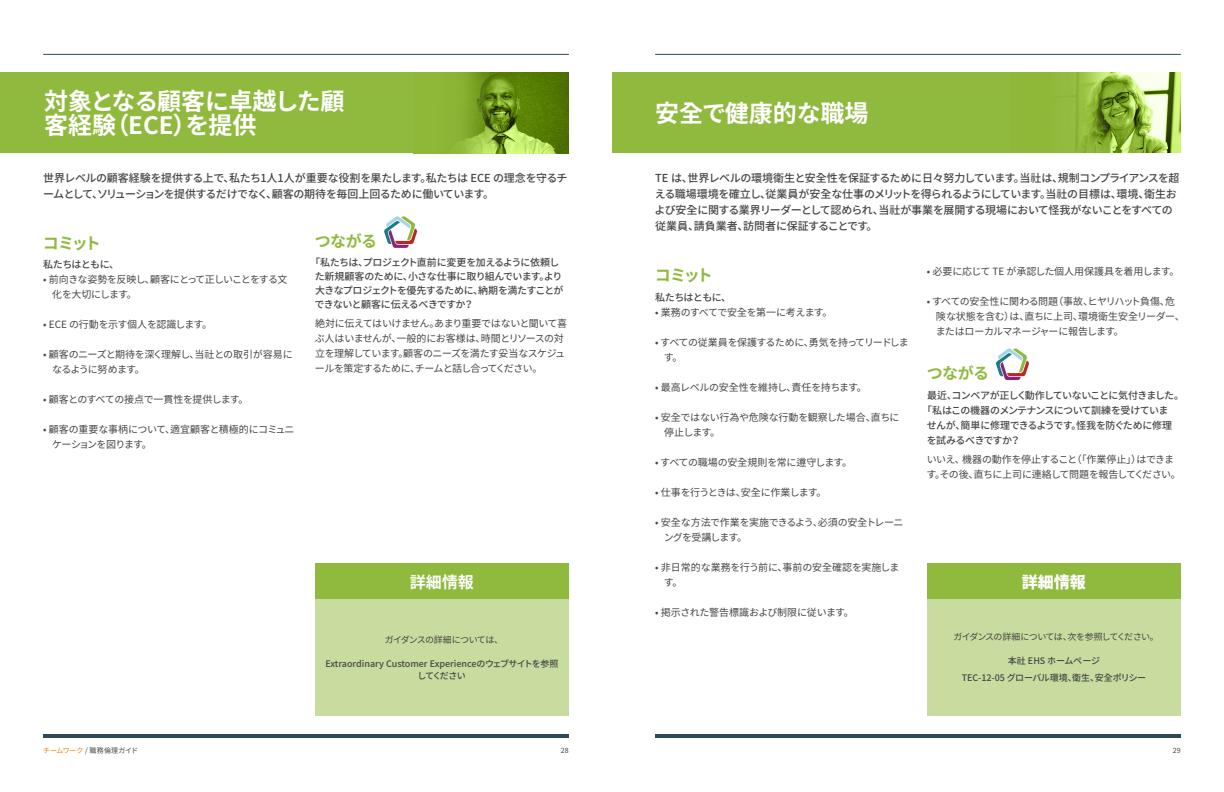
<style>
.page{position:relative;width:1224px;height:792px;background:#fff}
.page>*{position:absolute;margin:0;border:0;box-sizing:border-box;transform-origin:0 0}
.t1{font:700 24px/24px "Noto Sans CJ Kkr";color:#fff}
.t2{font:700 16px "Noto Sans CJ Kkr";letter-spacing:-.04em;color:#8fba3e}
.t3{font:700 16px "Noto Sans CJ Kkr";color:#fff}
.t4{font:900 16px "Noto Sans CJ Kkr";color:#fff}
.t5{font:500 11px/16px "Noto Sans CJ Kkr";letter-spacing:-.04em;color:#464547}
.t6{font:10px/15px "Noto Sans CJ Kkr";letter-spacing:-.04em;color:#464547}
.t7{font:500 10px/14px "Noto Sans CJ Kkr";letter-spacing:-.055em;color:#464547}
.t8{font:10px/15px "Noto Sans CJ Kkr";letter-spacing:-.065em;color:#464547}
.t9{font:10px "Noto Sans CJ Kkr";letter-spacing:-.02em;color:#464547}
.t10{font:10px/15px "Noto Sans CJ Kkr";letter-spacing:-.01em;color:#464547}
.t11{font:10px "Noto Sans CJ Kkr";letter-spacing:-.015em;color:#464547}
.t12{font:500 10px "Noto Sans CJ Kkr";letter-spacing:-.035em;color:#464547}
.t13{font:10px "Noto Sans CJ Kkr";letter-spacing:-.07em;color:#464547}
.t14{font:500 9px/12px "Noto Sans CJ Kkr";letter-spacing:-.01em;color:#464547;text-align:center}
.t15{font:9px "Noto Sans CJ Kkr";letter-spacing:-.065em;color:#464547}
.t16{font:7px "Noto Sans CJ Kkr";color:#464547}
.s1{color:#e98300}
</style>
<div class="page">
<hr style="left:655px;top:734px;width:526px;height:4px;background:#2e4957">
<hr style="left:655px;top:54px;width:526px;height:1px;background:#2e4957">
<hr style="left:43px;top:734px;width:526px;height:4px;background:#2e4957">
<hr style="left:43px;top:54px;width:526px;height:1px;background:#2e4957">
<div style="left:612px;top:72px;width:569px;height:81px;background:#8fba3e"></div>
<img style="left:1075px;top:72px;width:106px;height:81px">
<div style="left:0;top:72px;width:569px;height:81px;background:#8fba3e"></div>
<img style="left:455px;top:72px;width:114px;height:81px">
<div style="left:315px;top:599px;width:254px;height:117px;background:#c7dc9e"></div>
<div style="left:315px;top:564px;width:254px;height:35px;background:#8fba3e"></div>
<div style="left:927px;top:599px;width:254px;height:116px;background:#c7dc9e"></div>
<div style="left:927px;top:564px;width:254px;height:35px;background:#8fba3e"></div>
<svg style="left:996px;top:348px;width:33px;height:32px"></svg>
<svg style="left:384px;top:216px;width:33px;height:32px"></svg>
<h1 class="t1" style="left:44px;top:90px;width:302px">対象となる顧客に卓越した顧客経験（ECE）を提供</h1>
<p class="t5" style="left:43px;top:171px;width:526px">世界レベルの顧客経験を提供する上で、私たち1人1人が重要な役割を果たします。私たちは ECE の理念を守るチームとして、ソリューションを提供するだけでなく、顧客の期待を毎回上回るために働いています。</p>
<h2 class="t2" style="left:315px;top:232px;width:64px">つながる</h2>
<p class="t7" style="left:315px;top:255px;width:250px;text-indent:-4px">「私たちは、プロジェクト直前に変更を加えるように依頼した新規顧客のために、小さな仕事に取り組んでいます。より大きなプロジェクトを優先するために、納期を満たすことができないと顧客に伝えるべきですか？</p>
<p class="t6" style="left:315px;top:316px;width:254px">絶対に伝えてはいけません。あまり重要ではないと聞いて喜ぶ人はいませんが、一般的にお客様は、時間とリソースの対立を理解しています。顧客のニーズを満たす妥当なスケジュールを策定するために、チームと話し合ってください。</p>
<h2 class="t2" style="left:43px;top:234px;width:60px">コミット</h2>
<p class="t7" style="left:43px;top:258px;width:77px">私たちはともに、</p>
<p class="t8" style="left:52px;top:272px;width:237px;text-indent:-9px">• 前向きな姿勢を反映し、顧客にとって正しいことをする文化を大切にします。</p>
<p class="t9" style="left:43px;top:319px;width:170px">• ECE の行動を示す個人を認識します。</p>
<p class="t6" style="left:52px;top:347px;width:242px;text-indent:-9px">• 顧客のニーズと期待を深く理解し、当社との取引が容易になるように努めます。</p>
<p class="t6" style="left:43px;top:392px;width:207px">• 顧客とのすべての接点で一貫性を提供します。</p>
<p class="t6" style="left:52px;top:422px;width:244px;text-indent:-9px">• 顧客の重要な事柄について、適宜顧客と積極的にコミュニケーションを図ります。</p>
<h2 class="t3" style="left:410px;top:573px;width:65px">詳細情報</h2>
<p class="t15" style="left:385px;top:634px;width:120px">ガイダンスの詳細については、</p>
<p class="t14" style="left:325px;top:658px;width:234px">Extraordinary Customer Experienceのウェブサイトを参照してください</p>
<h1 class="t1" style="left:655px;top:102px;width:215px">安全で健康的な職場</h1>
<p class="t5" style="left:655px;top:171px;width:526px">TE は、世界レベルの環境衛生と安全性を保証するために日々努力しています。当社は、規制コンプライアンスを超える職場環境を確立し、従業員が安全な仕事のメリットを得られるようにしています。当社の目標は、環境、衛生および安全に関する業界リーダーとして認められ、当社が事業を展開する現場において怪我がないことをすべての従業員、請負業者、訪問者に保証することです。</p>
<h2 class="t2" style="left:655px;top:266px;width:60px">コミット</h2>
<p class="t7" style="left:655px;top:290px;width:77px">私たちはともに、</p>
<p class="t6" style="left:655px;top:305px;width:179px">• 業務のすべてで安全を第一に考えます。</p>
<p class="t8" style="left:664px;top:335px;width:247px;text-indent:-8px">• すべての従業員を保護するために、勇気を持ってリードします。</p>
<p class="t6" style="left:655px;top:380px;width:213px">• 最高レベルの安全性を維持し、責任を持ちます。</p>
<p class="t6" style="left:664px;top:410px;width:237px;text-indent:-9px">• 安全ではない行為や危険な行動を観察した場合、直ちに停止します。</p>
<p class="t9" style="left:655px;top:456px;width:198px">• すべての職場の安全規則を常に遵守します。</p>
<p class="t13" style="left:655px;top:486px;width:173px">• 仕事を行うときは、安全に作業します。</p>
<p class="t6" style="left:664px;top:515px;width:241px;text-indent:-8px">• 安全な方法で作業を実施できるよう、必須の安全トレーニングを受講します。</p>
<p class="t10" style="left:664px;top:560px;width:237px;text-indent:-8px">• 非日常的な業務を行う前に、事前の安全確認を実施します。</p>
<p class="t6" style="left:655px;top:605px;width:200px">• 掲示された警告標識および制限に従います。</p>
<p class="t11" style="left:927px;top:265px;width:254px">• 必要に応じて TE が承認した個人用保護具を着用します。</p>
<p class="t6" style="left:936px;top:294px;width:251px;text-indent:-9px">• すべての安全性に関わる問題（事故、ヒヤリハット負傷、危険な状態を含む）は、直ちに上司、環境衛生安全リーダー、またはローカルマネージャーに報告します。</p>
<h2 class="t2" style="left:927px;top:364px;width:64px">つながる</h2>
<p class="t7" style="left:927px;top:388px;width:259px">最近、コンベアが正しく動作していないことに気付きました。</p>
<p class="t7" style="left:922px;top:403px;width:248px">「私はこの機器のメンテナンスについて訓練を受けていま</p>
<p class="t12" style="left:927px;top:419px;width:247px">せんが、簡単に修理できるようです。怪我を防ぐために修理</p>
<p class="t7" style="left:927px;top:433px;width:95px">を試みるべきですか？</p>
<p class="t6" style="left:926px;top:452px;width:256px">いいえ、機器の動作を停止すること（「作業停止」）はできます。その後、直ちに上司に連絡して問題を報告してください。</p>
<h2 class="t4" style="left:1022px;top:573px;width:65px">詳細情報</h2>
<p class="t15" style="left:953px;top:632px;width:207px">ガイダンスの詳細については、次を参照してください。</p>
<p class="t14" style="left:962px;top:653px;width:186px;line-height:16.5px">本社 EHS ホームページ<br>TEC-12-05 グローバル環境、衛生、安全ポリシー</p>
<p class="t16" style="left:43px;top:746px;width:97px"><span class="s1">チームワーク</span> / 職務倫理ガイド</p>
<p class="t16" style="left:561px;top:746px;width:9px">28</p>
<p class="t16" style="left:1173px;top:746px;width:9px">29</p>
</div>
